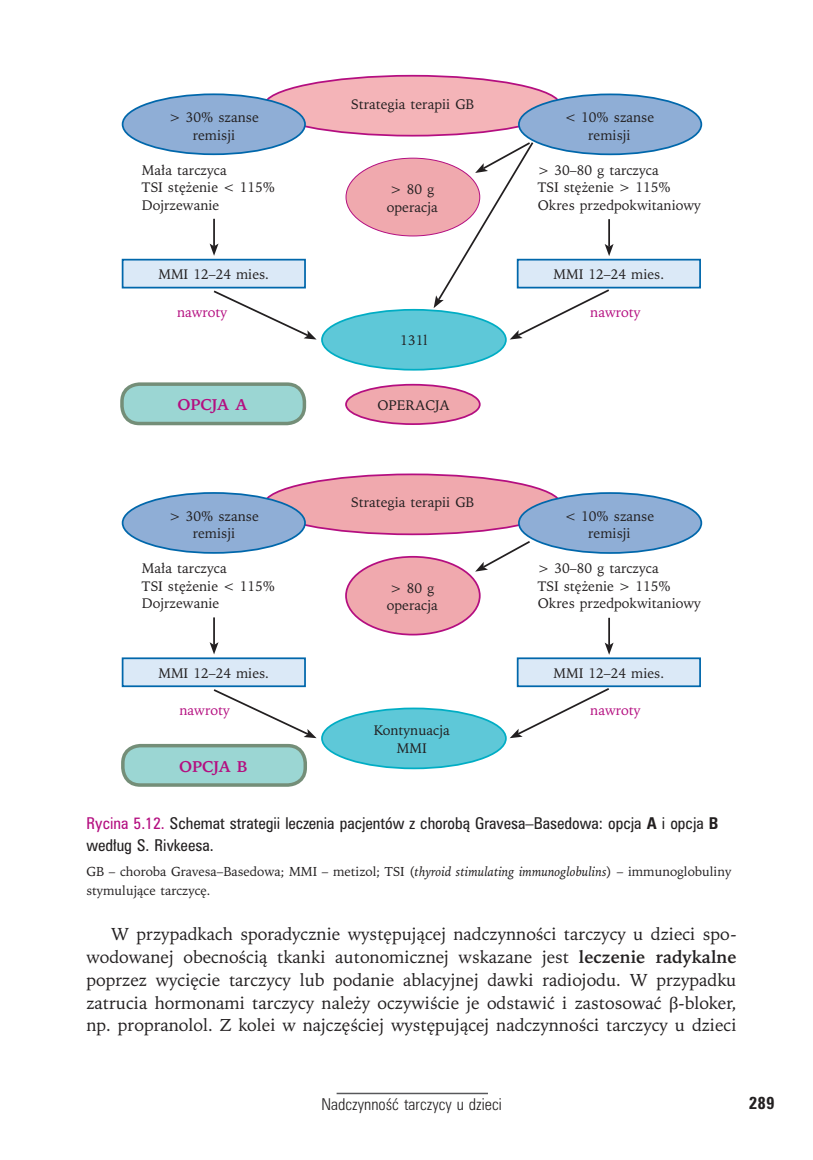
<style>
.page{position:relative;width:813px;height:1160px;background:#fff}
.page>*{position:absolute;margin:0;border:0;box-sizing:border-box;transform-origin:0 0}
.t1{font:17.5px/22.8px "Iowan Old St PL";color:#221f20;text-align:justify}
.t2{font:700 15.75px "Iowan Old St PL";color:#b40e80}
.t3{font:700 15.75px "Zurich Cn PL";color:#221f20}
.t4{font:14.88px/22.8px "Zurich Cn PL";color:#221f20}
.t5{font:14.88px "Zurich Lt Cn PL";color:#221f20}
.t6{font:14px/17.5px "Iowan Old St PL";color:#221f20}
.t7{font:14px "Iowan Old St PL";color:#b40e80}
.t8{font:13.12px/19.2px "Iowan Old St PL";color:#221f20}
.s1{color:#b40e80}
.s2{font-weight:700}
.s3{font-style:italic}
.s4{font-family:"Cambria Math"}
</style>
<div class="page">
<hr style="left:336px;top:1093px;width:152px;height:1px;background:#57585b">
<div style="left:264px;top:76px;width:296px;height:60px;background:#f4b4b8;border-radius:50%"></div>
<div style="left:263px;top:75px;width:298px;height:62px;border:2px solid #b40e80;border-radius:50%"></div>
<div style="left:346px;top:158px;width:134px;height:78px;background:#f0a9ae;border-radius:50%"></div>
<div style="left:346px;top:385px;width:134px;height:39px;background:#f0a9ae;border-radius:50%"></div>
<div style="left:345px;top:384px;width:135px;height:41px;border:2px solid #b40e80;border-radius:50%"></div>
<div style="left:123px;top:94px;width:182px;height:60px;background:#8faed6;border-radius:50%"></div>
<div style="left:122px;top:93px;width:184px;height:62px;border:2px solid #0067ab;border-radius:50%"></div>
<div style="left:322px;top:310px;width:184px;height:60px;background:#5ec8d8;border-radius:50%"></div>
<div style="left:321px;top:309px;width:186px;height:62px;border:2px solid #00adc4;border-radius:50%"></div>
<div style="left:519px;top:94px;width:182px;height:60px;background:#8faed6;border-radius:50%"></div>
<div style="left:518px;top:94px;width:184px;height:61px;border:2px solid #0067ab;border-radius:50%"></div>
<div style="left:123px;top:260px;width:182px;height:28px;background:#dbe9f7"></div>
<div style="left:122px;top:259px;width:184px;height:29px;border:2px solid #0067ab"></div>
<div style="left:122px;top:384px;width:182px;height:39px;background:#9bd6d3;border-radius:17px"></div>
<div style="left:120px;top:382px;width:186px;height:43px;border:3px solid #748e78;border-radius:17px"></div>
<div style="left:517px;top:260px;width:183px;height:28px;background:#dbe9f7"></div>
<div style="left:517px;top:259px;width:184px;height:29px;border:2px solid #0067ab"></div>
<hr style="left:213px;top:219px;width:2px;height:27px;background:#221f20">
<svg style="left:210px;top:244px;width:8px;height:12px"></svg>
<svg style="left:213px;top:290px;width:103px;height:50px"></svg>
<div style="left:264px;top:474px;width:296px;height:60px;background:#f0a9ae;border-radius:50%"></div>
<div style="left:263px;top:473px;width:298px;height:62px;border:2px solid #b40e80;border-radius:50%"></div>
<div style="left:346px;top:557px;width:134px;height:78px;background:#f0a9ae;border-radius:50%"></div>
<div style="left:345px;top:556px;width:135px;height:79px;border:2px solid #b40e80;border-radius:50%"></div>
<div style="left:123px;top:493px;width:182px;height:60px;background:#8faed6;border-radius:50%"></div>
<div style="left:122px;top:492px;width:184px;height:62px;border:2px solid #0067ab;border-radius:50%"></div>
<div style="left:322px;top:708px;width:184px;height:60px;background:#5ec8d8;border-radius:50%"></div>
<div style="left:321px;top:707px;width:186px;height:62px;border:2px solid #00adc4;border-radius:50%"></div>
<div style="left:519px;top:493px;width:182px;height:60px;background:#8faed6;border-radius:50%"></div>
<div style="left:518px;top:492px;width:184px;height:62px;border:2px solid #0067ab;border-radius:50%"></div>
<div style="left:123px;top:658px;width:182px;height:28px;background:#dbe9f7"></div>
<div style="left:122px;top:657px;width:184px;height:30px;border:2px solid #0067ab"></div>
<div style="left:517px;top:658px;width:183px;height:28px;background:#dbe9f7"></div>
<div style="left:517px;top:657px;width:184px;height:30px;border:2px solid #0067ab"></div>
<hr style="left:213px;top:617px;width:2px;height:28px;background:#221f20">
<svg style="left:210px;top:642px;width:8px;height:12px"></svg>
<hr style="left:608px;top:618px;width:2px;height:27px;background:#221f20">
<svg style="left:605px;top:643px;width:8px;height:12px"></svg>
<svg style="left:213px;top:689px;width:103px;height:49px"></svg>
<svg style="left:510px;top:686px;width:101px;height:52px"></svg>
<svg style="left:475px;top:539px;width:57px;height:33px"></svg>
<div style="left:123px;top:746px;width:182px;height:39px;background:#9bd6d3;border-radius:17px"></div>
<div style="left:121px;top:744px;width:186px;height:43px;border:3px solid #748e78;border-radius:17px"></div>
<svg style="left:433px;top:140px;width:180px;height:200px"></svg>
<p class="t6" style="left:169px;top:108px;width:91px;text-align:center">&gt; 30% szanse remisji</p>
<p class="t6" style="left:351px;top:95px;width:124px">Strategia terapii GB</p>
<p class="t6" style="left:564px;top:108px;width:91px;text-align:center">&lt; 10% szanse remisji</p>
<p class="t6" style="left:142px;top:161px;width:134px">Mała tarczyca<br>TSI stężenie &lt; 115%<br>Dojrzewanie</p>
<p class="t6" style="left:387px;top:180px;width:52px">&gt; 80 g operacja</p>
<p class="t6" style="left:538px;top:161px;width:164px">&gt; 30–80 g tarczyca<br>TSI stężenie &gt; 115%<br>Okres przedpokwitaniowy</p>
<p class="t6" style="left:158px;top:265px;width:112px">MMI 12–24 mies.</p>
<p class="t6" style="left:553px;top:265px;width:112px">MMI 12–24 mies.</p>
<p class="t7" style="left:177px;top:303px;width:52px">nawroty</p>
<p class="t7" style="left:590px;top:303px;width:52px">nawroty</p>
<p class="t6" style="left:400px;top:331px;width:29px">131l</p>
<p class="t2" style="left:177px;top:395px;width:72px">OPCJA A</p>
<p class="t6" style="left:377px;top:396px;width:74px">OPERACJA</p>
<p class="t6" style="left:169px;top:507px;width:91px;text-align:center">&gt; 30% szanse remisji</p>
<p class="t6" style="left:351px;top:493px;width:124px">Strategia terapii GB</p>
<p class="t6" style="left:564px;top:507px;width:91px;text-align:center">&lt; 10% szanse remisji</p>
<p class="t6" style="left:142px;top:559px;width:134px">Mała tarczyca<br>TSI stężenie &lt; 115%<br>Dojrzewanie</p>
<p class="t6" style="left:387px;top:579px;width:52px">&gt; 80 g operacja</p>
<p class="t6" style="left:538px;top:559px;width:164px">&gt; 30–80 g tarczyca<br>TSI stężenie &gt; 115%<br>Okres przedpokwitaniowy</p>
<p class="t6" style="left:158px;top:664px;width:112px">MMI 12–24 mies.</p>
<p class="t6" style="left:553px;top:664px;width:112px">MMI 12–24 mies.</p>
<p class="t7" style="left:179px;top:702px;width:52px">nawroty</p>
<p class="t7" style="left:590px;top:702px;width:52px">nawroty</p>
<p class="t2" style="left:179px;top:757px;width:70px">OPCJA B</p>
<p class="t6" style="left:374px;top:721px;width:78px;text-align:center">Kontynuacja<br>MMI</p>
<p class="t4" style="left:86px;top:812px;width:633px"><span class="s1">Rycina 5.12.</span> Schemat strategii leczenia pacjentów z chorobą Gravesa–Basedowa: opcja <span class="s2">A</span> i opcja <span class="s2">B </span>według S. Rivkeesa.</p>
<p class="t8" style="left:86px;top:861px;width:646px">GB – choroba Gravesa–Basedowa; MMI – metizol; TSI (<span class="s3">thyroid stimulating immunoglobulins</span>) – immunoglobuliny stymulujące tarczycę.</p>
<p class="t1" style="left:86px;top:922px;width:651px;text-indent:25px">W przypadkach sporadycznie występującej nadczynności tarczycy u dzieci spo&shy;wodowanej obecnością tkanki autonomicznej wskazane jest <span class="s2">leczenie radykalne </span>poprzez wycięcie tarczycy lub podanie ablacyjnej dawki radiojodu. W przypadku zatrucia hormonami tarczycy należy oczywiście je odstawić i zastosować <span class="s4">β</span> -bloker, np. propranolol. Z kolei w najczęściej występującej nadczynności tarczycy u dzieci</p>
<p class="t5" style="left:321px;top:1096px;width:182px">Nadczynność tarczycy u dzieci</p>
<p class="t3" style="left:749px;top:1094px;width:27px">289</p>
</div>
